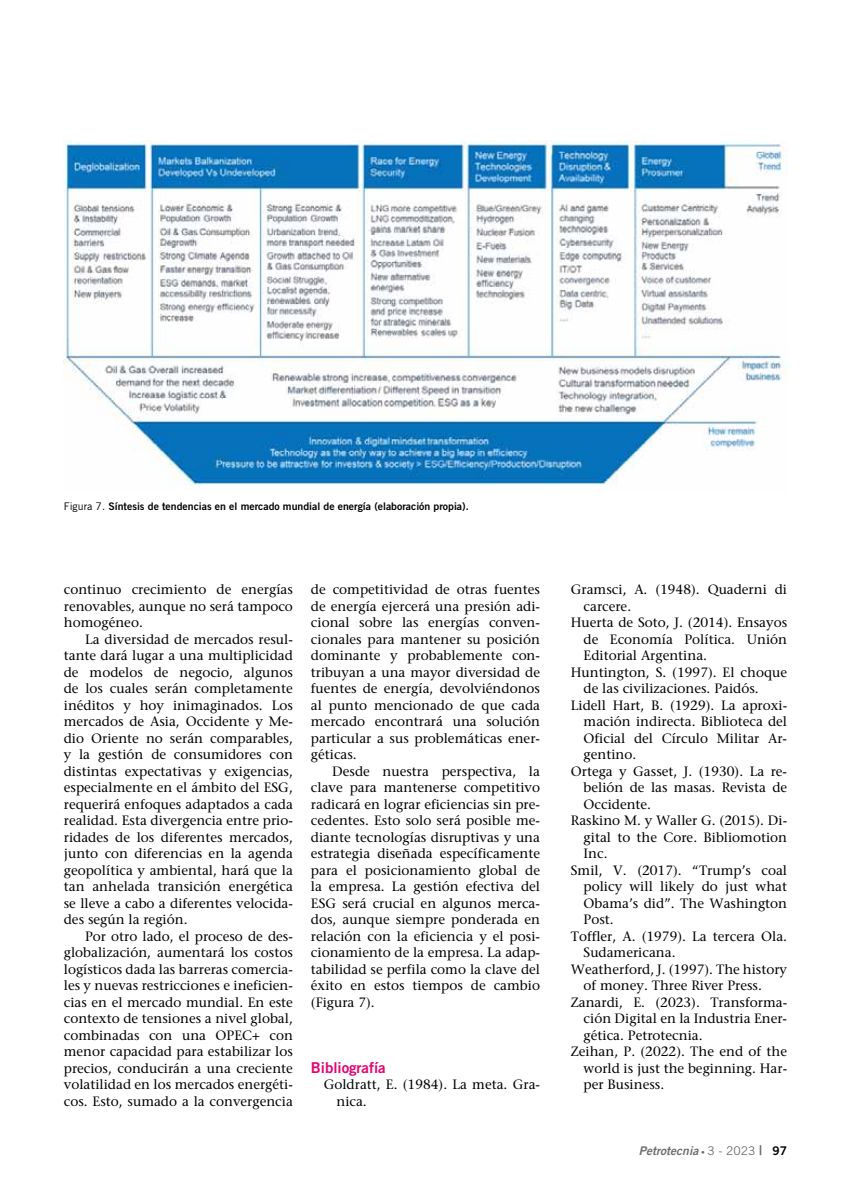
<style>
.page{position:relative;width:851px;height:1191px;background:#fff}
.page>*{position:absolute;margin:0;border:0;box-sizing:border-box;transform-origin:0 0}
.t1{font:15px "Trade Gothic Bold Two";color:#e40572}
.t2{font:13.5px/16.5px "Stone Serif";color:#000;text-align:justify}
.t3{font:italic 12px "Trade Gothic Bold Two";color:#6d6e71}
.t4{font:10.5px "Trade Gothic Bold Two";color:#000}
.s1{font-family:"Trade Gothic"}
.s2{font-style:normal;font-size:7.5px}
.s3{font-family:"Trade Gothic";font-style:normal}
.s4{font-style:normal;font-size:13.5px}
.s5{font-style:normal;color:#000}
</style>
<div class="page">
<img style="left:64px;top:140px;width:723px;height:346px">
<p class="t4" style="left:64px;top:499px;width:406px"><span class="s1">Figura 7.</span> Síntesis de tendencias en el mercado mundial de energía (elaboración propia).</p>
<p class="t2" style="left:64px;top:581px;width:230px">continuo crecimiento de energías renovables, aunque no será tampoco homogéneo.</p>
<p class="t2" style="left:64px;top:630px;width:230px;text-indent:21px">La diversidad de mercados resul&shy;tante dará lugar a una multiplicidad de modelos de negocio, algunos de los cuales serán completamente inéditos y hoy inimaginados. Los mercados de Asia, Occidente y Me&shy;dio Oriente no serán comparables, y la gestión de consumidores con distintas expectativas y exigencias, especialmente en el ámbito del ESG, requerirá enfoques adaptados a cada realidad. Esta divergencia entre prio&shy;ridades de los diferentes mercados, junto con diferencias en la agenda geopolítica y ambiental, hará que la tan anhelada transición energética se lleve a cabo a diferentes velocida&shy;des según la región.</p>
<p class="t2" style="left:64px;top:927px;width:230px;text-indent:21px">Por otro lado, el proceso de des&shy;globalización, aumentará los costos logísticos dada las barreras comercia&shy;les y nuevas restricciones e ineficien&shy;cias en el mercado mundial. En este contexto de tensiones a nivel global, combinadas con una OPEC+ con menor capacidad para estabilizar los precios, conducirán a una creciente volatilidad en los mercados energéti&shy;cos. Esto, sumado a la convergencia</p>
<p class="t2" style="left:311px;top:581px;width:230px">de competitividad de otras fuentes de energía ejercerá una presión adi&shy;cional sobre las energías conven&shy;cionales para mantener su posición dominante y probablemente con&shy;tribuyan a una mayor diversidad de fuentes de energía, devolviéndonos al punto mencionado de que cada mercado encontrará una solución particular a sus problemáticas ener&shy;géticas.</p>
<p class="t2" style="left:311px;top:762px;width:230px;text-indent:21px">Desde nuestra perspectiva, la clave para mantenerse competitivo radicará en lograr eficiencias sin pre&shy;cedentes. Esto solo será posible me&shy;diante tecnologías disruptivas y una estrategia diseñada específicamente para el posicionamiento global de la empresa. La gestión efectiva del ESG será crucial en algunos merca&shy;dos, aunque siempre ponderada en relación con la eficiencia y el posi&shy;cionamiento de la empresa. La adap&shy;tabilidad se perfila como la clave del éxito en estos tiempos de cambio (Figura 7).</p>
<p class="t1" style="left:311px;top:1058px;width:76px">Bibliografía</p>
<p class="t2" style="left:336px;top:1076px;width:205px;text-indent:-13px">Goldratt, E. (1984). La meta. Gra&shy;nica.</p>
<p class="t2" style="left:570px;top:581px;width:218px">Gramsci, A. (1948). Quaderni di</p>
<p class="t2" style="left:583px;top:597px;width:49px">carcere.</p>
<p class="t2" style="left:570px;top:614px;width:218px">Huerta de Soto, J. (2014). Ensayos</p>
<p class="t2" style="left:583px;top:630px;width:205px">de Economía Política. Unión</p>
<p class="t2" style="left:583px;top:647px;width:125px">Editorial Argentina.</p>
<p class="t2" style="left:570px;top:663px;width:218px">Huntington, S. (1997). El choque</p>
<p class="t2" style="left:583px;top:680px;width:177px">de las civilizaciones. Paidós.</p>
<p class="t2" style="left:570px;top:696px;width:218px">Lidell Hart, B. (1929). La aproxi-</p>
<p class="t2" style="left:583px;top:713px;width:205px">mación indirecta. Biblioteca del</p>
<p class="t2" style="left:583px;top:729px;width:205px">Oficial del Círculo Militar Ar-</p>
<p class="t2" style="left:583px;top:746px;width:54px">gentino.</p>
<p class="t2" style="left:570px;top:762px;width:218px">Ortega y Gasset, J. (1930). La re-</p>
<p class="t2" style="left:583px;top:779px;width:205px">belión de las masas. Revista de</p>
<p class="t2" style="left:583px;top:795px;width:69px">Occidente.</p>
<p class="t2" style="left:570px;top:812px;width:218px">Raskino M. y Waller G. (2015). Di-</p>
<p class="t2" style="left:583px;top:828px;width:205px">gital to the Core. Bibliomotion</p>
<p class="t2" style="left:583px;top:845px;width:26px">Inc.</p>
<p class="t2" style="left:570px;top:861px;width:218px">Smil, V. (2017). “Trump’s coal</p>
<p class="t2" style="left:583px;top:878px;width:205px">policy will likely do just what</p>
<p class="t2" style="left:583px;top:894px;width:205px">Obama’s did”. The Washington</p>
<p class="t2" style="left:583px;top:911px;width:32px">Post.</p>
<p class="t2" style="left:570px;top:927px;width:218px">Toffler, A. (1979). La tercera Ola.</p>
<p class="t2" style="left:583px;top:944px;width:93px">Sudamericana.</p>
<p class="t2" style="left:570px;top:960px;width:218px">Weatherford, J. (1997). The history</p>
<p class="t2" style="left:583px;top:977px;width:180px">of money. Three River Press.</p>
<p class="t2" style="left:570px;top:993px;width:218px">Zanardi, E. (2023). Transforma-</p>
<p class="t2" style="left:583px;top:1010px;width:205px">ción Digital en la Industria Ener-</p>
<p class="t2" style="left:583px;top:1026px;width:120px">gética. Petrotecnia.</p>
<p class="t2" style="left:570px;top:1043px;width:218px">Zeihan, P. (2022). The end of the</p>
<p class="t2" style="left:583px;top:1059px;width:205px">world is just the beginning. Har-</p>
<p class="t2" style="left:583px;top:1076px;width:82px">per Business.</p>
<p class="t3" style="left:639px;top:1143px;width:150px">Petrotecnia <span class="s2">•</span> <span class="s3">3 - 2023</span> <span class="s4">|</span> <span class="s5">97</span></p>
</div>
